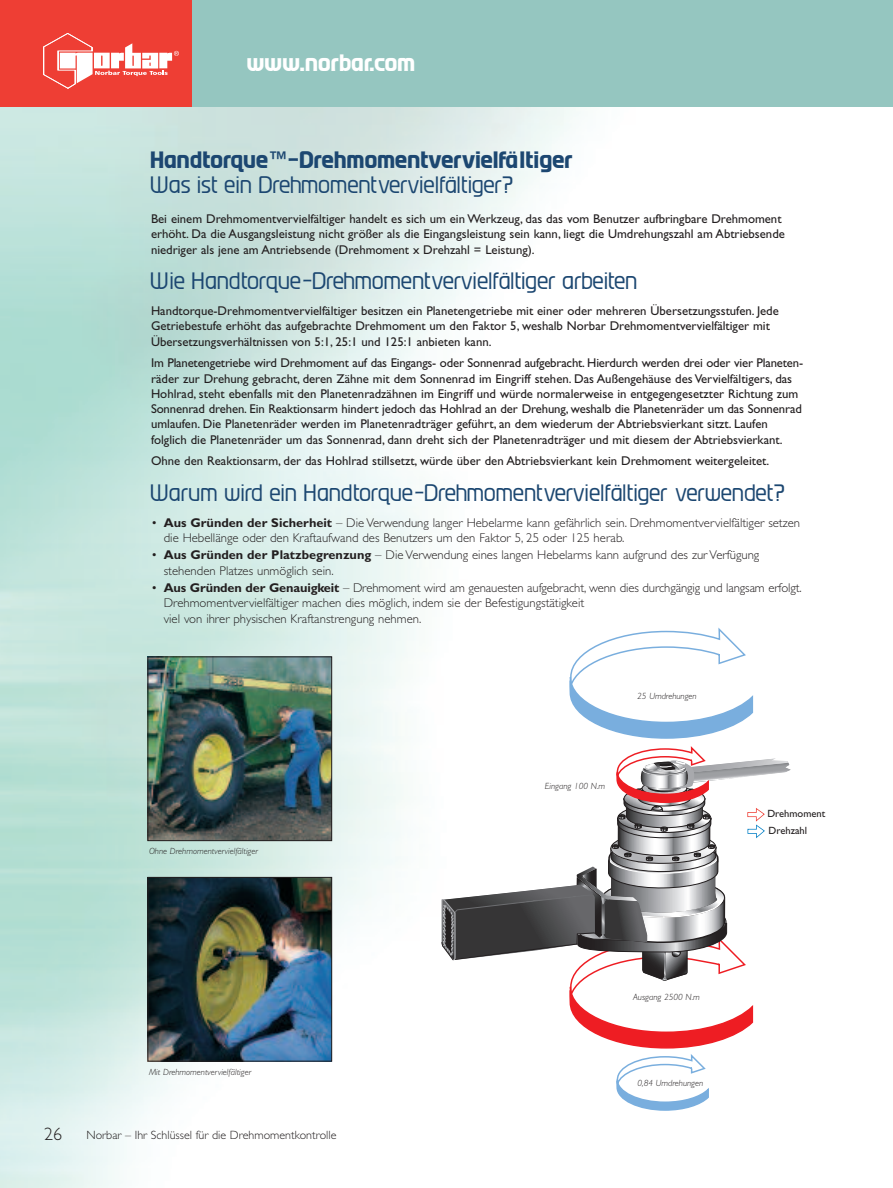
<style>
.page{position:relative;width:893px;height:1188px;background:#fff}
.page>*{position:absolute;margin:0;border:0;box-sizing:border-box;transform-origin:0 0}
.t1{font:21px "Prosper";color:#1c4771}
.t2{font:700 21px "Prosper";letter-spacing:-.01em;color:#1c4771}
.t3{font:700 21px "Prosper";letter-spacing:-.01em;color:#fff}
.t4{font:300 18px "Gill Sans";color:#231f20}
.t5{font:12.75px/15.3px "Gill Sans";color:#231f20}
.t6{font:300 12.75px/15.3px "Gill Sans";color:#231f20}
.t7{font:300 12px "Gill Sans";color:#231f20}
.t8{font:10.5px/17.2px "Gill Sans";color:#231f20}
.t9{font:italic 300 9px "Gill Sans";color:#231f20}
.s1{font-weight:700}
</style>
<div class="page">
<img style="left:0;top:106px;width:893px;height:1082px">
<div style="left:164px;top:0;width:729px;height:106px;background:#95c6c0"></div>
<div style="left:0;top:0;width:191px;height:106px;background:#ee3e34"></div>
<svg style="left:569px;top:628px;width:185px;height:112px"></svg>
<svg style="left:43px;top:33px;width:136px;height:56px"></svg>
<img style="left:149px;top:658px;width:181px;height:181px">
<div style="left:147px;top:656px;width:185px;height:185px;border:1px solid #231f20"></div>
<img style="left:149px;top:879px;width:181px;height:181px">
<div style="left:147px;top:877px;width:185px;height:185px;border:1px solid #231f20"></div>
<svg style="left:442px;top:746px;width:349px;height:365px"></svg>
<h1 class="t3" style="left:247px;top:54px;width:171px">www.norbar.com</h1>
<h1 class="t2" style="left:151px;top:151px;width:424px">Handtorque™-Drehmomentvervielfältiger</h1>
<h1 class="t1" style="left:151px;top:177px;width:364px">Was ist ein Drehmomentvervielfältiger?</h1>
<p class="t5" style="left:151px;top:212px;width:635px">Bei einem Drehmomentvervielfältiger handelt es sich um ein Werkzeug, das das vom Benutzer aufbringbare Drehmoment erhöht. Da die Ausgangsleistung nicht größer als die Eingangsleistung sein kann, liegt die Umdrehungszahl am Abtriebsende niedriger als jene am Antriebsende (Drehmoment x Drehzahl = Leistung).</p>
<h1 class="t1" style="left:151px;top:273px;width:489px">Wie Handtorque-Drehmomentvervielfältiger arbeiten</h1>
<p class="t5" style="left:151px;top:304px;width:629px">Handtorque-Drehmomentvervielfältiger besitzen ein Planetengetriebe mit einer oder mehreren Übersetzungsstufen. Jede<br>Getriebestufe erhöht das aufgebrachte Drehmoment um den Faktor 5, weshalb Norbar Drehmomentvervielfältiger mit<br>Übersetzungsverhältnissen von 5:1, 25:1 und 125:1 anbieten kann.</p>
<p class="t5" style="left:151px;top:357px;width:654px">Im Planetengetriebe wird Drehmoment auf das Eingangs- oder Sonnenrad aufgebracht. Hierdurch werden drei oder vier Planeten&shy;räder zur Drehung gebracht, deren Zähne mit dem Sonnenrad im Eingriff stehen. Das Außengehäuse des Vervielfältigers, das Hohlrad, steht ebenfalls mit den Planetenradzähnen im Eingriff und würde normalerweise in entgegengesetzter Richtung zum Sonnenrad drehen. Ein Reaktionsarm hindert jedoch das Hohlrad an der Drehung, weshalb die Planetenräder um das Sonnenrad umlaufen. Die Planetenräder werden im Planetenradträger geführt, an dem wiederum der Abtriebsvierkant sitzt. Laufen folglich die Planetenräder um das Sonnenrad, dann dreht sich der Planetenradträger und mit diesem der Abtriebsvierkant.</p>
<p class="t5" style="left:151px;top:455px;width:620px">Ohne den Reaktionsarm, der das Hohlrad stillsetzt, würde über den Abtriebsvierkant kein Drehmoment weitergeleitet.</p>
<h1 class="t1" style="left:151px;top:485px;width:636px">Warum wird ein Handtorque-Drehmomentvervielfältiger verwendet?</h1>
<p class="t6" style="left:164px;top:516px;width:638px;text-indent:-13px">• <span class="s1">Aus Gründen der Sicherheit</span> – Die Verwendung langer Hebelarme kann gefährlich sein. Drehmomentvervielfältiger setzen die Hebellänge oder den Kraftaufwand des Benutzers um den Faktor 5, 25 oder 125 herab.</p>
<p class="t6" style="left:164px;top:549px;width:597px;text-indent:-13px">• <span class="s1">Aus Gründen der Platzbegrenzung</span> – Die Verwendung eines langen Hebelarms kann aufgrund des zur Verfügung stehenden Platzes unmöglich sein.</p>
<p class="t6" style="left:164px;top:581px;width:639px;text-indent:-13px">• <span class="s1">Aus Gründen der Genauigkeit</span> – Drehmoment wird am genauesten aufgebracht, wenn dies durchgängig und langsam erfolgt.<br>Drehmomentvervielfältiger machen dies möglich, indem sie der Befestigungstätigkeit<br>viel von ihrer physischen Kraftanstrengung nehmen.</p>
<p class="t9" style="left:149px;top:847px;width:110px">Ohne Drehmomentvervielfältiger</p>
<p class="t9" style="left:149px;top:1069px;width:104px">Mit Drehmomentvervielfältiger</p>
<h2 class="t4" style="left:44px;top:1127px;width:19px">26</h2>
<p class="t7" style="left:87px;top:1130px;width:251px">Norbar – Ihr Schlüssel für die Drehmomentkontrolle</p>
<p class="t9" style="left:545px;top:782px;width:62px">Eingang 100 N.m</p>
<p class="t9" style="left:637px;top:693px;width:61px">25 Umdrehungen</p>
<p class="t9" style="left:633px;top:994px;width:68px">Ausgang 2500 N.m</p>
<p class="t9" style="left:638px;top:1080px;width:67px">0,84 Umdrehungen</p>
<p class="t8" style="left:767px;top:806px;width:59px">Drehmoment<br>Drehzahl</p>
</div>
